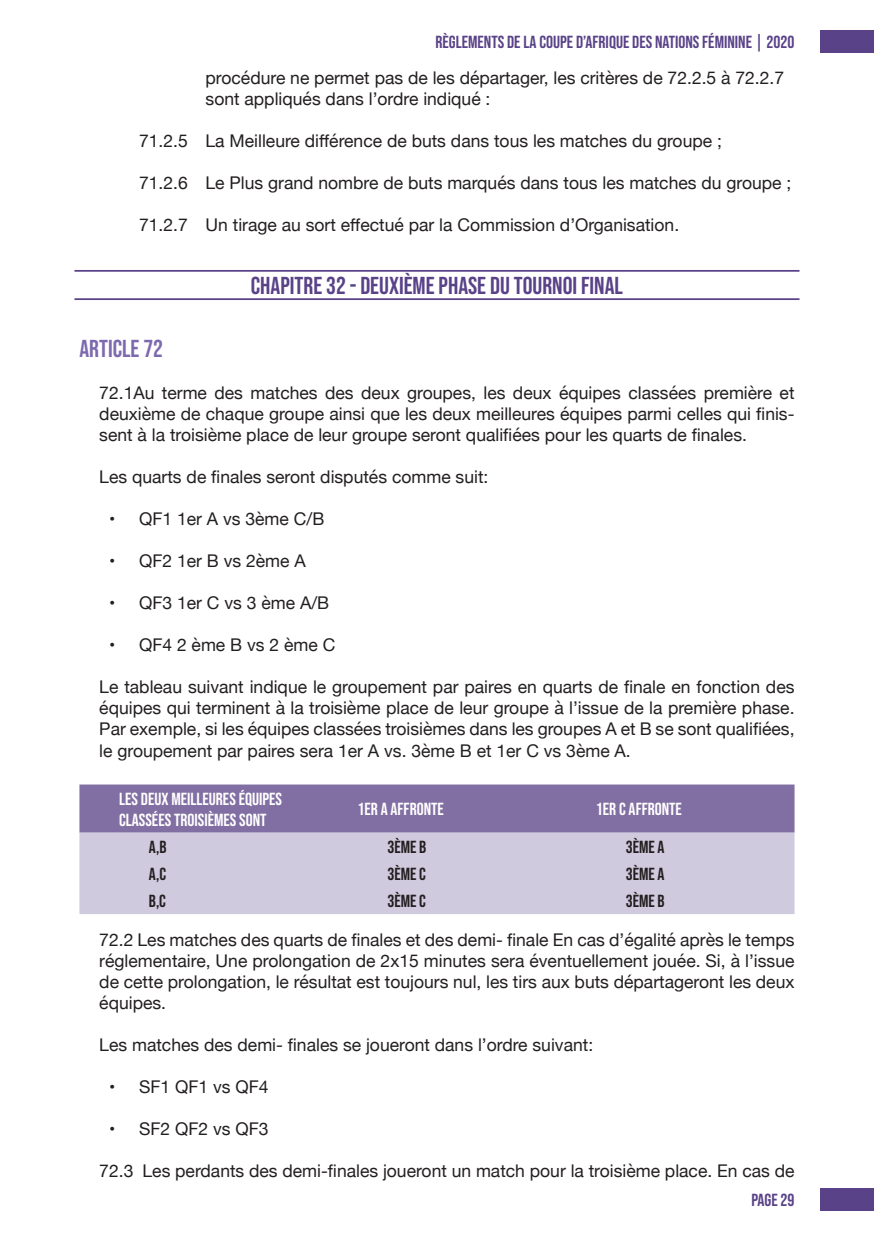
<style>
.page{position:relative;width:874px;height:1241px;background:#fff}
.page>*{position:absolute;margin:0;border:0;box-sizing:border-box;transform-origin:0 0}
.Chapter{font:24.5px "Bebas Neue";color:#594288}
.t1{font:24.5px "Bebas Neue";color:#7d69ae}
.side_points{font:17.5px/21px "Helvetica Neue";color:#231f20;text-align:justify}
.Table_Legends{font:17.5px/21px "Bebas Neue";color:#fff}
.t2{font:17.5px "Bebas Neue";color:#594288}
.Table_items{font:17.5px "Bebas Neue";color:#231f20}
</style>
<div class="page">
<hr style="left:74px;top:298px;width:725px;height:2px;background:#594288">
<hr style="left:74px;top:270px;width:725px;height:2px;background:#594288">
<div style="left:79px;top:784px;width:715px;height:48px;background:#816ea2"></div>
<div style="left:79px;top:832px;width:715px;height:82px;background:#d0cade"></div>
<div style="left:819px;top:1188px;width:54px;height:22px;background:#594288"></div>
<div style="left:819px;top:30px;width:54px;height:23px;background:#594288"></div>
<p class="t2" style="left:435px;top:32px;width:360px">RÈGLEMENTS DE LA COUPE D’AFRIQUE DES NATIONS FÉMININE | 2020</p>
<p class="side_points" style="left:205px;top:68px;width:580px">procédure ne permet pas de les départager, les critères de 72.2.5 à 72.2.7 sont appliqués dans l’ordre indiqué :</p>
<p class="side_points" style="left:139px;top:131px;width:584px">71.2.5 La Meilleure différence de buts dans tous les matches du groupe ;</p>
<p class="side_points" style="left:139px;top:173px;width:653px">71.2.6 Le Plus grand nombre de buts marqués dans tous les matches du groupe ;</p>
<p class="side_points" style="left:139px;top:215px;width:541px">71.2.7 Un tirage au sort effectué par la Commission d’Organisation.</p>
<p class="Chapter" style="left:251px;top:272px;width:373px">CHAPITRE 32 - DEUXIÈME PHASE DU TOURNOI FINAL</p>
<p class="t1" style="left:79px;top:335px;width:85px">ARTICLE 72</p>
<p class="side_points" style="left:99px;top:383px;width:696px">72.1Au terme des matches des deux groupes, les deux équipes classées première et deuxième de chaque groupe ainsi que les deux meilleures équipes parmi celles qui finis&shy;sent à la troisième place de leur groupe seront qualifiées pour les quarts de finales.</p>
<p class="side_points" style="left:99px;top:467px;width:390px">Les quarts de finales seront disputés comme suit:</p>
<p class="side_points" style="left:109px;top:509px;width:216px">• QF1 1er A vs 3ème C/B</p>
<p class="side_points" style="left:109px;top:551px;width:198px">• QF2 1er B vs 2ème A</p>
<p class="side_points" style="left:109px;top:593px;width:221px">• QF3 1er C vs 3 ème A/B</p>
<p class="side_points" style="left:109px;top:635px;width:227px">• QF4 2 ème B vs 2 ème C</p>
<p class="side_points" style="left:99px;top:677px;width:696px">Le tableau suivant indique le groupement par paires en quarts de finale en fonction des équipes qui terminent à la troisième place de leur groupe à l’issue de la première phase.<br>Par exemple, si les équipes classées troisièmes dans les groupes A et B se sont qualifiées, le groupement par paires sera 1er A vs. 3ème B et 1er C vs 3ème A.</p>
<p class="Table_Legends" style="left:119px;top:787px;width:164px">LES DEUX MEILLEURES ÉQUIPES<br>CLASSÉES TROISIÈMES SONT</p>
<p class="Table_Legends" style="left:357px;top:798px;width:88px">1ER A AFFRONTE</p>
<p class="Table_Legends" style="left:595px;top:798px;width:88px">1ER C AFFRONTE</p>
<p class="Table_items" style="left:149px;top:836px;width:19px">A,B</p>
<p class="Table_items" style="left:387px;top:836px;width:40px">3ÈME B</p>
<p class="Table_items" style="left:625px;top:836px;width:40px">3ÈME A</p>
<p class="Table_items" style="left:149px;top:863px;width:19px">A,C</p>
<p class="Table_items" style="left:387px;top:863px;width:40px">3ÈME C</p>
<p class="Table_items" style="left:625px;top:863px;width:40px">3ÈME A</p>
<p class="Table_items" style="left:149px;top:891px;width:18px">B,C</p>
<p class="Table_items" style="left:387px;top:891px;width:40px">3ÈME C</p>
<p class="Table_items" style="left:625px;top:891px;width:40px">3ÈME B</p>
<p class="side_points" style="left:99px;top:929px;width:696px">72.2 Les matches des quarts de finales et des demi- finale En cas d’égalité après le temps réglementaire, Une prolongation de 2x15 minutes sera éventuellement jouée. Si, à l’issue de cette prolongation, le résultat est toujours nul, les tirs aux buts départageront les deux équipes.</p>
<p class="side_points" style="left:99px;top:1034px;width:495px">Les matches des demi- finales se joueront dans l’ordre suivant:</p>
<p class="side_points" style="left:109px;top:1076px;width:161px">• SF1 QF1 vs QF4</p>
<p class="side_points" style="left:109px;top:1118px;width:161px">• SF2 QF2 vs QF3</p>
<p class="side_points" style="left:99px;top:1160px;width:696px">72.3 Les perdants des demi-finales joueront un match pour la troisième place. En cas de</p>
<p class="t2" style="left:751px;top:1189px;width:45px">PAGE 29</p>
</div>
